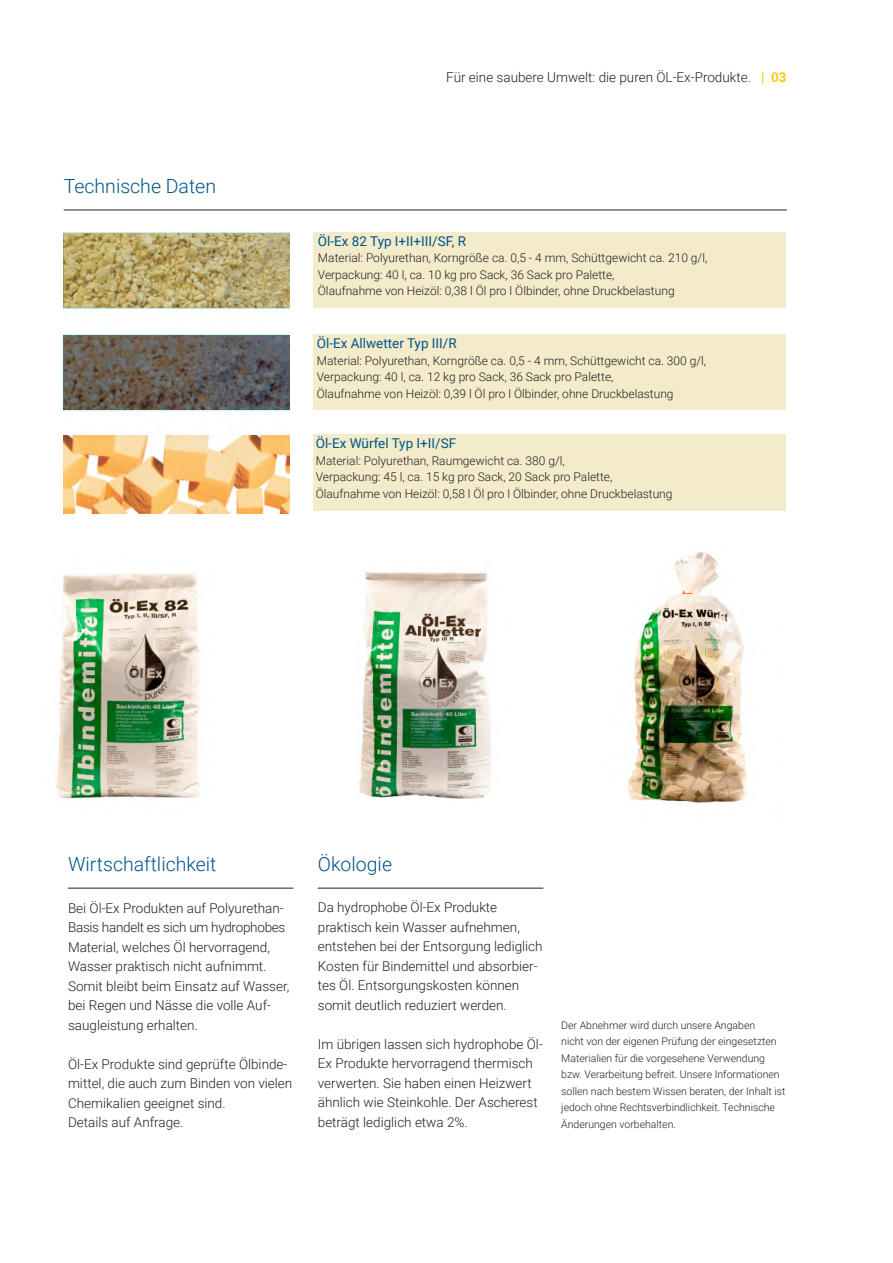
<style>
.page{position:relative;width:893px;height:1263px;background:#fff}
.page>*{position:absolute;margin:0;border:0;box-sizing:border-box;transform-origin:0 0}
.t1{font:300 19.5px "Roboto";color:#005489}
.t2{font:300 13.5px/19.5px "Roboto";color:#231f20}
.t3{font:13.5px "Roboto";color:#005489}
.t4{font:300 12px/16.5px "Roboto";color:#231f20}
.t5{font:300 10.5px/16.5px "Roboto";color:#231f20}
.s1{font-weight:700;color:#feca0a}
</style>
<div class="page">
<div style="left:314px;top:232px;width:472px;height:76px;background:#f3ebca"></div>
<div style="left:314px;top:334px;width:472px;height:76px;background:#f3ebca"></div>
<div style="left:314px;top:435px;width:472px;height:76px;background:#f3ebca"></div>
<hr style="left:64px;top:210px;width:722px;height:1px;background:#231f20">
<hr style="left:68px;top:888px;width:225px;height:1px;background:#231f20">
<hr style="left:318px;top:888px;width:225px;height:1px;background:#231f20">
<img style="left:63px;top:232px;width:226px;height:179px">
<img style="left:63px;top:435px;width:226px;height:78px">
<img style="left:359px;top:571px;width:133px;height:228px">
<img style="left:627px;top:552px;width:120px;height:251px">
<img style="left:55px;top:573px;width:145px;height:226px">
<h1 class="t1" style="left:64px;top:172px;width:154px">Technische Daten</h1>
<p class="t2" style="left:446px;top:67px;width:342px">Für eine saubere Umwelt: die puren ÖL-Ex-Produkte. <span class="s1">| 03</span></p>
<p class="t3" style="left:318px;top:231px;width:150px">Öl-Ex 82 Typ I+II+III/SF, R</p>
<p class="t4" style="left:318px;top:249px;width:391px">Material: Polyurethan, Korngröße ca. 0,5 - 4 mm, Schüttgewicht ca. 210 g/l,<br>Verpackung: 40 l, ca. 10 kg pro Sack, 36 Sack pro Palette,<br>Ölaufnahme von Heizöl: 0,38 l Öl pro l Ölbinder, ohne Druckbelastung</p>
<p class="t3" style="left:317px;top:334px;width:142px">Öl-Ex Allwetter Typ III/R</p>
<p class="t4" style="left:317px;top:352px;width:391px">Material: Polyurethan, Korngröße ca. 0,5 - 4 mm, Schüttgewicht ca. 300 g/l,<br>Verpackung: 40 l, ca. 12 kg pro Sack, 36 Sack pro Palette,<br>Ölaufnahme von Heizöl: 0,39 l Öl pro l Ölbinder, ohne Druckbelastung</p>
<p class="t3" style="left:316px;top:434px;width:142px">Öl-Ex Würfel Typ I+II/SF</p>
<p class="t4" style="left:316px;top:452px;width:358px">Material: Polyurethan, Raumgewicht ca. 380 g/l,<br>Verpackung: 45 l, ca. 15 kg pro Sack, 20 Sack pro Palette,<br>Ölaufnahme von Heizöl: 0,58 l Öl pro l Ölbinder, ohne Druckbelastung</p>
<h1 class="t1" style="left:68px;top:850px;width:150px">Wirtschaftlichkeit</h1>
<h1 class="t1" style="left:318px;top:850px;width:76px">Ökologie</h1>
<p class="t2" style="left:68px;top:897px;width:223px">Bei Öl-Ex Produkten auf Polyurethan-Basis handelt es sich um hydrophobes Material, welches Öl hervorragend, Wasser praktisch nicht aufnimmt.<br>Somit bleibt beim Einsatz auf Wasser, bei Regen und Nässe die volle Auf&shy;saugleistung erhalten.</p>
<p class="t2" style="left:68px;top:1053px;width:226px">Öl-Ex Produkte sind geprüfte Ölbinde&shy;mittel, die auch zum Binden von vielen<br>Chemikalien geeignet sind.<br>Details auf Anfrage.</p>
<p class="t2" style="left:318px;top:897px;width:226px">Da hydrophobe Öl-Ex Produkte praktisch kein Wasser aufnehmen, entstehen bei der Entsorgung lediglich Kosten für Bindemittel und absorbier&shy;tes Öl. Entsorgungskosten können somit deutlich reduziert werden.</p>
<p class="t2" style="left:318px;top:1034px;width:226px">Im übrigen lassen sich hydrophobe Öl-Ex Produkte hervorragend thermisch verwerten. Sie haben einen Heizwert ähnlich wie Steinkohle. Der Ascherest beträgt lediglich etwa 2%.</p>
<p class="t5" style="left:561px;top:1016px;width:226px">Der Abnehmer wird durch unsere Angaben<br>nicht von der eigenen Prüfung der eingesetzten Materialien für die vorgesehene Verwendung bzw. Verarbeitung befreit. Unsere Informationen sollen nach bestem Wissen beraten, der Inhalt ist jedoch ohne Rechtsverbindlichkeit. Technische Änderungen vorbehalten.</p>
</div>
